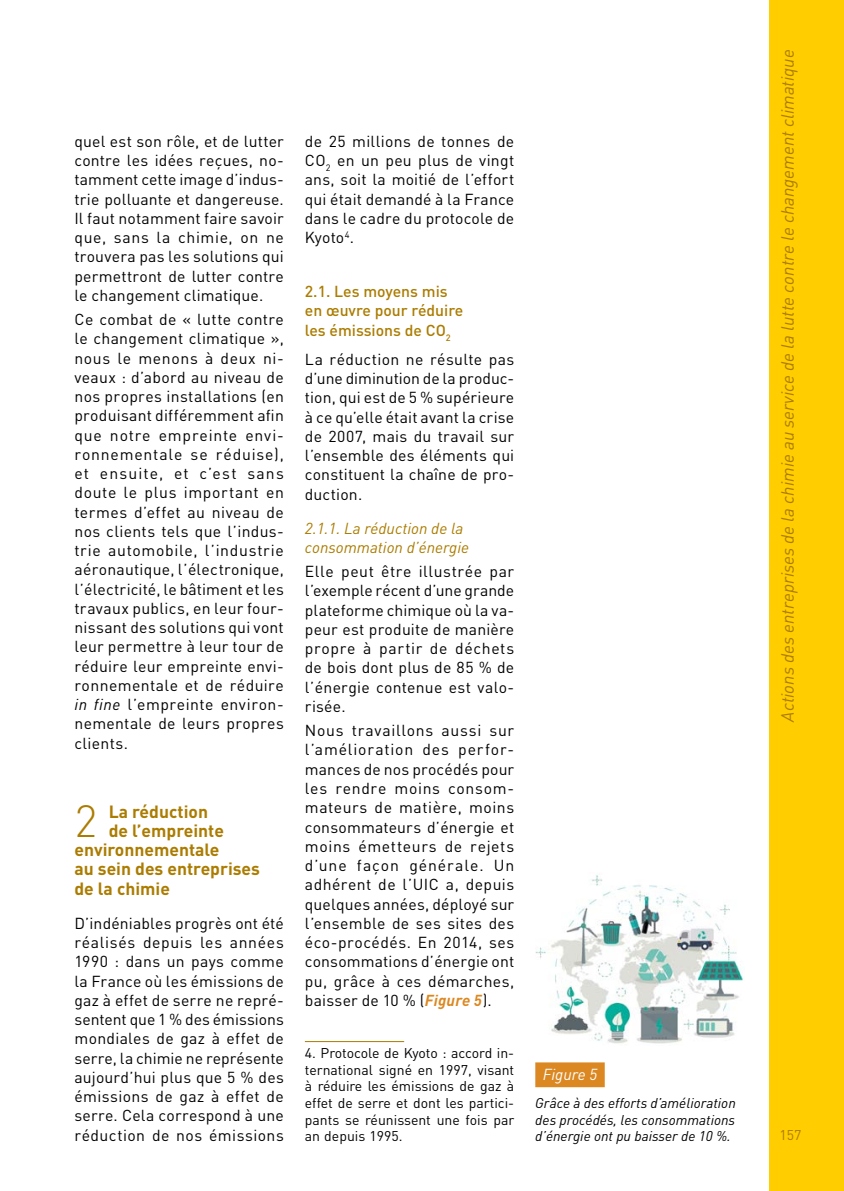
<style>
.page{position:relative;width:844px;height:1191px;background:#fff}
.page>*{position:absolute;margin:0;border:0;box-sizing:border-box;transform-origin:0 0}
._6-Inter_1{font:300 44.45px "DIN";color:#ab7c00}
.t1{font:italic 17.5px "DIN";color:#ab7c00}
._6-Inter_1-2{font:700 17.5px "DIN";color:#ab7c00}
._04-Texte_courant{font:15.75px/19.2px "DIN";letter-spacing:.015em;color:#000;text-align:justify}
._7-inter_2{font:500 15.75px/19.2px "DIN";color:#ab7c00}
._7-Inter_3{font:italic 15.75px/19.2px "DIN";color:#ab7c00}
._05_legende_numero{font:italic 15.75px "DIN";color:#fff}
._11-Notes{font:14px/16.6px "DIN";color:#000;text-align:justify}
._05-legendes{font:italic 14px/16.8px "DIN";color:#000;text-align:justify}
.t2{font:14px "DIN";color:#ab7c00}
.s1{font-style:italic}
.s2{font-weight:700;font-style:italic;color:#dc8822}
</style>
<div class="page">
<div style="left:769px;top:0;width:74px;height:1191px;background:#ffcd00"></div>
<hr style="left:305px;top:1041px;width:99px;height:1px;background:#ab7c00">
<div style="left:535px;top:1062px;width:69px;height:25px;background:#dc8822"></div>
<img style="left:535px;top:874px;width:209px;height:170px">
<p class="_04-Texte_courant" style="left:74px;top:131px;width:211px">quel est son rôle, et de lutter contre les idées reçues, no&shy;tamment cette image d’indus&shy;trie polluante et dangereuse.<br>Il faut notamment faire savoir que, sans la chimie, on ne trouvera pas les solutions qui permettront de lutter contre le changement climatique.</p>
<p class="_04-Texte_courant" style="left:74px;top:309px;width:211px">Ce combat de « lutte contre le changement climatique », nous le menons à deux ni&shy;veaux : d’abord au niveau de nos propres installations (en produisant différemment afin que notre empreinte envi&shy;ronnementale se réduise), et ensuite, et c’est sans doute le plus important en termes d’effet au niveau de nos clients tels que l’indus&shy;trie automobile, l’industrie aéronautique, l’électronique, l’électricité, le bâtiment et les travaux publics, en leur four&shy;nissant des solutions qui vont leur permettre à leur tour de réduire leur empreinte envi&shy;ronnementale et de réduire <span class="s1">in fine</span> l’empreinte environ&shy;nementale de leurs propres clients.</p>
<p class="_6-Inter_1" style="left:74px;top:793px;width:24px">2</p>
<p class="_6-Inter_1-2" style="left:109px;top:800px;width:101px">La réduction</p>
<p class="_6-Inter_1-2" style="left:109px;top:819px;width:117px">de l’empreinte</p>
<p class="_6-Inter_1-2" style="left:74px;top:838px;width:146px">environnementale</p>
<p class="_6-Inter_1-2" style="left:74px;top:857px;width:187px">au sein des entreprises</p>
<p class="_6-Inter_1-2" style="left:74px;top:877px;width:97px">de la chimie</p>
<p class="_04-Texte_courant" style="left:74px;top:913px;width:211px">D’indéniables progrès ont été réalisés depuis les années 1990 : dans un pays comme la France où les émissions de gaz à effet de serre ne repré&shy;sentent que 1 % des émissions mondiales de gaz à effet de serre, la chimie ne représente aujourd’hui plus que 5 % des émissions de gaz à effet de serre. Cela correspond à une réduction de nos émissions</p>
<p class="_04-Texte_courant" style="left:305px;top:131px;width:211px">de 25 millions de tonnes de CO<sub>2</sub> en un peu plus de vingt ans, soit la moitié de l’effort qui était demandé à la France dans le cadre du protocole de Kyoto<sup>4</sup>.</p>
<p class="_7-inter_2" style="left:305px;top:281px;width:160px">2.1. Les moyens mis en œuvre pour réduire les émissions de CO<sub>2</sub></p>
<p class="_04-Texte_courant" style="left:305px;top:349px;width:211px">La réduction ne résulte pas d’une diminution de la produc&shy;tion, qui est de 5 % supérieure à ce qu’elle était avant la crise de 2007, mais du travail sur l’ensemble des éléments qui constituent la chaîne de pro&shy;duction.</p>
<p class="_7-Inter_3" style="left:305px;top:518px;width:166px">2.1.1. La réduction de la consommation d’énergie</p>
<p class="_04-Texte_courant" style="left:305px;top:561px;width:211px">Elle peut être illustrée par l’exemple récent d’une grande plateforme chimique où la va&shy;peur est produite de manière propre à partir de déchets de bois dont plus de 85 % de l’énergie contenue est valo&shy;risée.</p>
<p class="_04-Texte_courant" style="left:305px;top:720px;width:211px">Nous travaillons aussi sur l’amélioration des perfor&shy;mances de nos procédés pour les rendre moins consom&shy;mateurs de matière, moins consommateurs d’énergie et moins émetteurs de rejets d’une façon générale. Un adhérent de l’UIC a, depuis quelques années, déployé sur l’ensemble de ses sites des éco-procédés. En 2014, ses consommations d’énergie ont pu, grâce à ces démarches, baisser de 10 % (<span class="s2">Figure 5</span>).</p>
<p class="_11-Notes" style="left:305px;top:1044px;width:211px">4. Protocole de Kyoto : accord in&shy;ternational signé en 1997, visant à réduire les émissions de gaz à effet de serre et dont les partici&shy;pants se réunissent une fois par an depuis 1995.</p>
<p class="_05_legende_numero" style="left:542px;top:1064px;width:56px">Figure 5</p>
<p class="_05-legendes" style="left:535px;top:1094px;width:202px">Grâce à des efforts d’amélioration des procédés, les consommations d’énergie ont pu baisser de 10 %.</p>
<p class="t1" style="left:776px;top:721px;width:673px;rotate:-90deg">Actions des entreprises de la chimie au service de la lutte contre le changement climatique</p>
<p class="t2" style="left:779px;top:1125px;width:23px">157</p>
</div>
